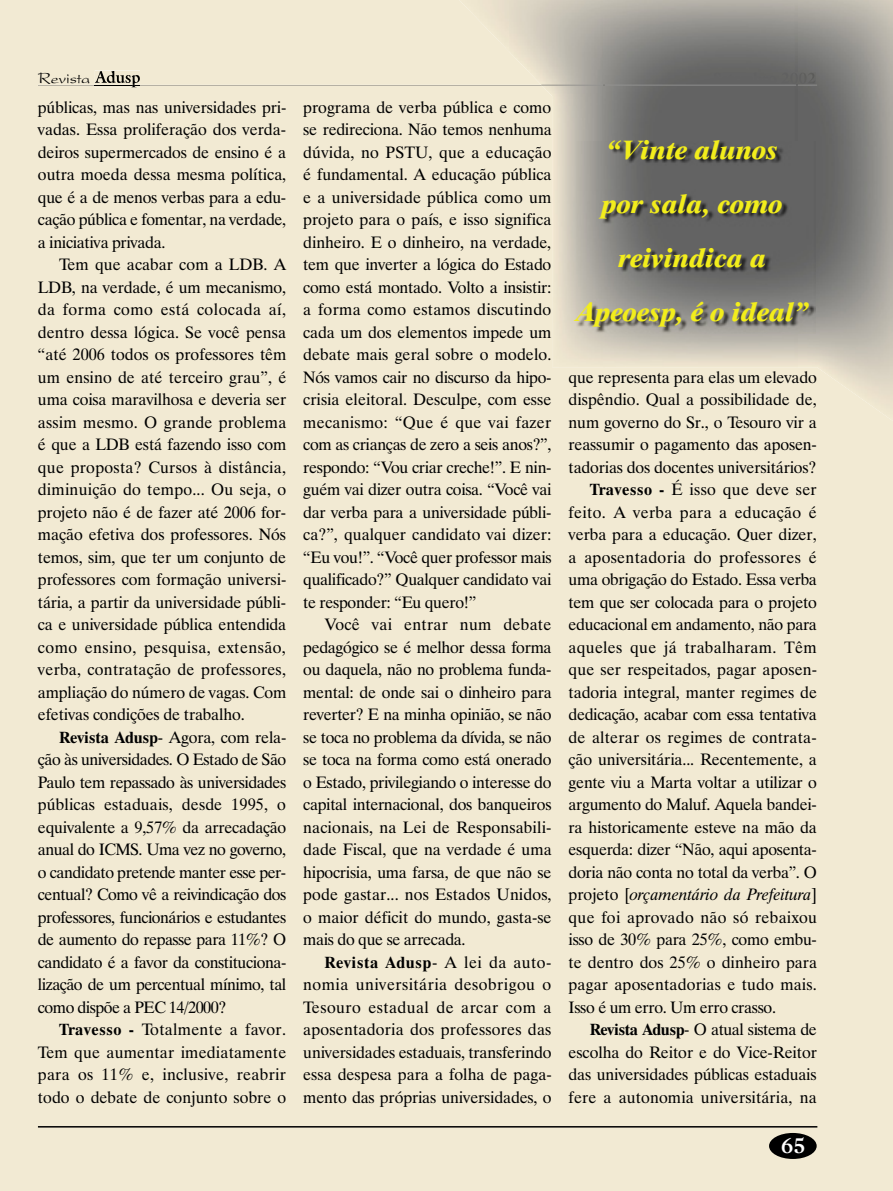
<style>
.page{position:relative;width:893px;height:1191px;background:#f2ead3}
.page>*{position:absolute;margin:0;border:0;box-sizing:border-box;transform-origin:0 0}
.t1{font:italic 800 27px/54px "Dutch 801 BT";color:#f2ed1c;text-align:center}
.t2{font:700 21px "Galliard IT Cby BT";color:#fff}
.t3{font:16.5px/22.5px "Dutch 801 BT";letter-spacing:-.01em;color:#000;text-align:justify}
.t4{font:16.5px "Dutch 801 BT";letter-spacing:.015em;color:#000}
.t5{font:16.5px "Dutch 801 BT";letter-spacing:.01em;color:#000}
.t6{font:italic 16.5px "Dutch 801 BT";color:#000}
.t7{font:16.5px "Dutch 801 BT";letter-spacing:-.03em;color:#000}
.t8{font:16.5px "President";color:#000}
.s1{font-weight:700}
.s2{font-style:normal}
</style>
<div class="page">
<hr style="left:38px;top:1126px;width:779px;height:1px;background:#000">
<div style="left:769px;top:1133px;width:48px;height:26px;background:#000;border-radius:50%"></div>
<svg style="left:38px;top:71px;width:469px;height:17px;background:#e9e1cb"></svg>
<hr style="left:95px;top:85px;width:45px;height:1px;background:#000">
<img style="left:796px;top:0;width:97px;height:421px">
<img style="left:507px;top:0;width:96px;height:369px">
<img style="left:603px;top:333px;width:194px;height:36px">
<img style="left:603px;top:0;width:194px;height:141px">
<img style="left:459px;top:0;width:49px;height:53px">
<img style="left:713px;top:72px;width:102px;height:12px">
<img style="left:541px;top:85px;width:276px;height:1px">
<img style="left:576px;top:141px;width:239px;height:192px">
<p class="t8" style="left:38px;top:69px;width:54px">Revista</p>
<p class="t3" style="left:38px;top:95px;width:250px">públicas, mas nas universidades pri&shy;vadas. Essa proliferação dos verda&shy;deiros supermercados de ensino é a outra moeda dessa mesma política, que é a de menos verbas para a edu&shy;cação pública e fomentar, na verdade, a iniciativa privada.</p>
<p class="t3" style="left:38px;top:253px;width:250px;text-indent:21px">Tem que acabar com a LDB. A LDB, na verdade, é um mecanismo, da forma como está colocada aí, dentro dessa lógica. Se você pensa “até 2006 todos os professores têm um ensino de até terceiro grau”, é uma coisa maravilhosa e deveria ser assim mesmo. O grande problema é que a LDB está fazendo isso com que proposta? Cursos à distância, diminuição do tempo... Ou seja, o projeto não é de fazer até 2006 for&shy;mação efetiva dos professores. Nós temos, sim, que ter um conjunto de professores com formação universi&shy;tária, a partir da universidade públi&shy;ca e universidade pública entendida como ensino, pesquisa, extensão, verba, contratação de professores, ampliação do número de vagas. Com efetivas condições de trabalho.</p>
<p class="t3" style="left:38px;top:725px;width:250px;text-indent:21px"><span class="s1">Revista Adusp</span>- Agora, com rela&shy;ção às universidades. O Estado de São Paulo tem repassado às universidades públicas estaduais, desde 1995, o equivalente a 9,57% da arrecadação anual do ICMS. Uma vez no governo, o candidato pretende manter esse per&shy;centual? Como vê a reivindicação dos professores, funcionários e estudantes de aumento do repasse para 11%? O candidato é a favor da constituciona&shy;lização de um percentual mínimo, tal como dispõe a PEC 14/2000?</p>
<p class="t3" style="left:38px;top:1018px;width:250px;text-indent:21px"><span class="s1">Travesso -</span> Totalmente a favor.<br>Tem que aumentar imediatamente para os 11% e, inclusive, reabrir todo o debate de conjunto sobre o</p>
<p class="t3" style="left:303px;top:95px;width:250px">programa de verba pública e como se redireciona. Não temos nenhuma dúvida, no PSTU, que a educação é fundamental. A educação pública e a universidade pública como um projeto para o país, e isso significa dinheiro. E o dinheiro, na verdade, tem que inverter a lógica do Estado como está montado. Volto a insistir: a forma como estamos discutindo cada um dos elementos impede um debate mais geral sobre o modelo.<br>Nós vamos cair no discurso da hipo&shy;crisia eleitoral. Desculpe, com esse mecanismo: “Que é que vai fazer com as crianças de zero a seis anos?”, respondo: “Vou criar creche!”. E nin&shy;guém vai dizer outra coisa. “Você vai dar verba para a universidade públi&shy;ca?”, qualquer candidato vai dizer: “Eu vou!”. “Você quer professor mais qualificado?” Qualquer candidato vai te responder: “Eu quero!”</p>
<p class="t3" style="left:303px;top:613px;width:250px;text-indent:21px">Você vai entrar num debate pedagógico se é melhor dessa forma ou daquela, não no problema funda&shy;mental: de onde sai o dinheiro para reverter? E na minha opinião, se não se toca no problema da dívida, se não se toca na forma como está onerado o Estado, privilegiando o interesse do capital internacional, dos banqueiros nacionais, na Lei de Responsabili&shy;dade Fiscal, que na verdade é uma hipocrisia, uma farsa, de que não se pode gastar... nos Estados Unidos, o maior déficit do mundo, gasta-se mais do que se arrecada.</p>
<p class="t3" style="left:303px;top:950px;width:250px;text-indent:21px"><span class="s1">Revista Adusp</span>- A lei da auto&shy;nomia universitária desobrigou o Tesouro estadual de arcar com a aposentadoria dos professores das universidades estaduais, transferindo essa despesa para a folha de paga&shy;mento das próprias universidades, o</p>
<h1 class="t1" style="left:577px;top:122px;width:233px">“Vinte alunos<br>por sala, como reivindica a<br>Apeoesp, é o ideal”</h1>
<p class="t3" style="left:569px;top:365px;width:250px">que representa para elas um elevado</p>
<p class="t3" style="left:569px;top:388px;width:250px">dispêndio. Qual a possibilidade de,</p>
<p class="t3" style="left:569px;top:410px;width:250px">num governo do Sr., o Tesouro vir a</p>
<p class="t3" style="left:569px;top:433px;width:250px">reassumir o pagamento das aposen-</p>
<p class="t3" style="left:569px;top:455px;width:249px">tadorias dos docentes universitários?</p>
<p class="t4" style="left:590px;top:479px;width:228px"><span class="s1">Travesso -</span> É isso que deve ser</p>
<p class="t4" style="left:569px;top:502px;width:250px">feito. A verba para a educação é</p>
<p class="t3" style="left:569px;top:523px;width:250px">verba para a educação. Quer dizer,</p>
<p class="t4" style="left:569px;top:547px;width:250px">a aposentadoria do professores é</p>
<p class="t3" style="left:569px;top:568px;width:250px">uma obrigação do Estado. Essa verba</p>
<p class="t3" style="left:569px;top:590px;width:250px">tem que ser colocada para o projeto</p>
<p class="t3" style="left:569px;top:613px;width:250px">educacional em andamento, não para</p>
<p class="t4" style="left:569px;top:637px;width:250px">aqueles que já trabalharam. Têm</p>
<p class="t3" style="left:569px;top:658px;width:250px">que ser respeitados, pagar aposen-</p>
<p class="t3" style="left:569px;top:680px;width:250px">tadoria integral, manter regimes de</p>
<p class="t3" style="left:569px;top:703px;width:250px">dedicação, acabar com essa tentativa</p>
<p class="t5" style="left:569px;top:727px;width:250px">de alterar os regimes de contrata-</p>
<p class="t3" style="left:569px;top:748px;width:250px">ção universitária... Recentemente, a</p>
<p class="t3" style="left:569px;top:770px;width:250px">gente viu a Marta voltar a utilizar o</p>
<p class="t3" style="left:569px;top:793px;width:250px">argumento do Maluf. Aquela bandei-</p>
<p class="t3" style="left:569px;top:815px;width:250px">ra historicamente esteve na mão da</p>
<p class="t3" style="left:569px;top:838px;width:250px">esquerda: dizer “Não, aqui aposenta-</p>
<p class="t3" style="left:569px;top:860px;width:250px">doria não conta no total da verba”. O</p>
<p class="t6" style="left:569px;top:884px;width:250px"><span class="s2">projeto [</span>orçamentário da Prefeitura<span class="s2">]</span></p>
<p class="t4" style="left:569px;top:907px;width:250px">que foi aprovado não só rebaixou</p>
<p class="t3" style="left:569px;top:928px;width:250px">isso de 30% para 25%, como embu-</p>
<p class="t3" style="left:569px;top:950px;width:250px">te dentro dos 25% o dinheiro para</p>
<p class="t5" style="left:569px;top:974px;width:250px">pagar aposentadorias e tudo mais.</p>
<p class="t3" style="left:569px;top:995px;width:209px">Isso é um erro. Um erro crasso.</p>
<p class="t7" style="left:590px;top:1019px;width:229px"><span class="s1">Revista Adusp</span>- O atual sistema de</p>
<p class="t3" style="left:569px;top:1040px;width:250px">escolha do Reitor e do Vice-Reitor</p>
<p class="t3" style="left:569px;top:1063px;width:250px">das universidades públicas estaduais</p>
<p class="t3" style="left:569px;top:1085px;width:250px">fere a autonomia universitária, na</p>
<p class="t2" style="left:781px;top:1132px;width:26px">65</p>
</div>
